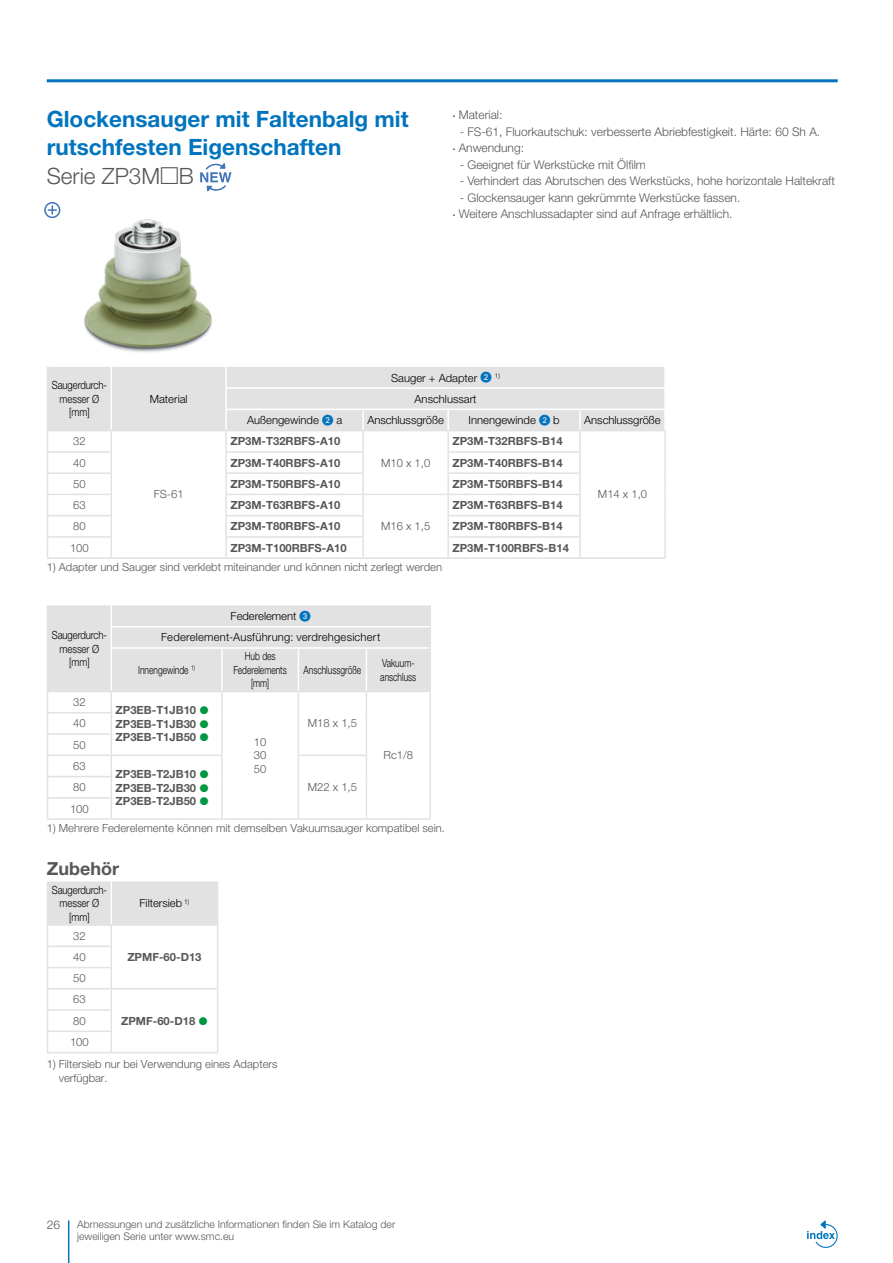
<style>
.page{position:relative;width:893px;height:1263px;background:#fff}
.page>*{position:absolute;margin:0;border:0;box-sizing:border-box;transform-origin:0 0}
.t1{font:700 22.5px/28.5px "Helvetica Neue LT Std";color:#0074be}
.t2{font:300 22.5px "Helvetica Neue LT Pro";color:#575757}
.t3{font:700 18px "Helvetica Neue LT Std";color:#575757}
.t4{font:300 12px/16.5px "Helvetica Neue LT Pro";color:#575757}
.t5{font:700 11.25px/13.5px "Helvetica Neue LT Std";color:#575757;text-align:justify}
.t6{font:300 11.25px/21.3px "Helvetica Neue LT Pro";color:#575757;text-align:justify}
.t7{font:300 11.25px/21px "Helvetica Neue LT Pro";color:#000;text-align:center}
.t8{font:300 11.25px/13.5px "Helvetica Neue LT Pro";color:#000;text-align:center;scale:.85 1}
.t9{font:300 11.25px/13.5px "Helvetica Neue LT Pro";color:#000;text-align:center;scale:.75 1}
.t10{font:300 10.5px/12px "Helvetica Neue LT Pro";color:#575757}
.s1{font-family:"European Pi Three";font-weight:400}
.s2{font-weight:900;font-size:7.5px}
.s3{font-family:"European Pi One";font-weight:400;color:#0074be}
.s4{font-family:"European Pi Three";font-weight:400;color:#009641}
</style>
<div class="page">
<hr style="left:68px;top:1220px;width:1px;height:43px;background:#0074be">
<hr style="left:47px;top:79px;width:791px;height:3px;background:#0074be">
<svg style="left:200px;top:163px;width:32px;height:29px"></svg>
<hr style="left:664px;top:431px;width:2px;height:21px;background:#e2e2e2">
<hr style="left:664px;top:452px;width:2px;height:21px;background:#e2e2e2">
<hr style="left:664px;top:473px;width:2px;height:21px;background:#e2e2e2">
<hr style="left:664px;top:494px;width:2px;height:22px;background:#e2e2e2">
<hr style="left:664px;top:516px;width:2px;height:21px;background:#e2e2e2">
<hr style="left:664px;top:537px;width:2px;height:20px;background:#e2e2e2">
<hr style="left:47px;top:557px;width:64px;height:2px;background:#e2e2e2">
<hr style="left:111px;top:557px;width:115px;height:2px;background:#e2e2e2">
<hr style="left:226px;top:557px;width:137px;height:2px;background:#e2e2e2">
<hr style="left:363px;top:557px;width:85px;height:2px;background:#e2e2e2">
<hr style="left:448px;top:557px;width:132px;height:2px;background:#e2e2e2">
<svg style="left:47px;top:367px;width:618px;height:190px"></svg>
<hr style="left:580px;top:557px;width:86px;height:2px;background:#e2e2e2">
<hr style="left:226px;top:430px;width:137px;height:1px;background:#e2e2e2">
<hr style="left:363px;top:430px;width:85px;height:1px;background:#e2e2e2">
<hr style="left:448px;top:430px;width:132px;height:1px;background:#e2e2e2">
<hr style="left:580px;top:430px;width:86px;height:1px;background:#e2e2e2">
<img style="left:84px;top:219px;width:128px;height:134px">
<div style="left:44px;top:202px;width:16px;height:16px;border:2px solid #4173ba;border-radius:50%"></div>
<svg style="left:48px;top:206px;width:8px;height:8px"></svg>
<hr style="left:429px;top:605px;width:2px;height:22px;background:#e2e2e2">
<hr style="left:429px;top:627px;width:2px;height:21px;background:#e2e2e2">
<hr style="left:429px;top:648px;width:2px;height:43px;background:#e2e2e2">
<hr style="left:366px;top:691px;width:65px;height:1px;background:#e2e2e2">
<hr style="left:429px;top:692px;width:2px;height:21px;background:#e2e2e2">
<hr style="left:429px;top:713px;width:2px;height:21px;background:#e2e2e2">
<hr style="left:429px;top:734px;width:2px;height:21px;background:#e2e2e2">
<hr style="left:429px;top:755px;width:2px;height:21px;background:#e2e2e2">
<hr style="left:429px;top:776px;width:2px;height:22px;background:#e2e2e2">
<hr style="left:429px;top:798px;width:2px;height:20px;background:#e2e2e2">
<hr style="left:47px;top:818px;width:64px;height:2px;background:#e2e2e2">
<svg style="left:47px;top:605px;width:383px;height:213px"></svg>
<hr style="left:111px;top:818px;width:111px;height:2px;background:#e2e2e2">
<hr style="left:222px;top:818px;width:76px;height:2px;background:#e2e2e2">
<hr style="left:298px;top:818px;width:68px;height:2px;background:#e2e2e2">
<hr style="left:366px;top:818px;width:65px;height:2px;background:#e2e2e2">
<hr style="left:47px;top:1052px;width:64px;height:1px;background:#e2e2e2">
<svg style="left:47px;top:881px;width:171px;height:171px"></svg>
<hr style="left:111px;top:1052px;width:107px;height:1px;background:#e2e2e2">
<svg style="left:807px;top:1220px;width:31px;height:28px"></svg>
<h1 class="t1" style="left:47px;top:104px;width:363px">Glockensauger mit Faltenbalg mit rutschfesten Eigenschaften</h1>
<h1 class="t2" style="left:47px;top:162px;width:149px">Serie ZP3M<span class="s1">m</span>B</h1>
<p class="t4" style="left:453px;top:106px;width:51px"><span class="s2">·</span> Material:</p>
<p class="t4" style="left:453px;top:123px;width:369px;text-indent:7px">- FS-61, Fluorkautschuk: verbesserte Abriebfestigkeit. Härte: 60 Sh A. <span class="s2">·</span> Anwendung:</p>
<p class="t4" style="left:460px;top:156px;width:188px">- Geeignet für Werkstücke mit Ölfilm</p>
<p class="t4" style="left:460px;top:172px;width:377px">- Verhindert das Abrutschen des Werkstücks, hohe horizontale Haltekraft</p>
<p class="t4" style="left:453px;top:189px;width:289px;text-indent:7px">- Glockensauger kann gekrümmte Werkstücke fassen. <span class="s2">·</span> Weitere Anschlussadapter sind auf Anfrage erhältlich.</p>
<p class="t8" style="left:52px;top:378px;width:67px">Saugerdurch&shy;messer Ø [mm]</p>
<p class="t6" style="left:73px;top:430px;width:14px">32</p>
<p class="t7" style="left:150px;top:388px;width:39px">Material</p>
<p class="t7" style="left:391px;top:367px;width:110px">Sauger + Adapter <span class="s3">2</span> <sup>1)<br></sup>Anschlussart</p>
<p class="t7" style="left:247px;top:410px;width:97px">Außengewinde <span class="s3">2</span> a</p>
<p class="t7" style="left:367px;top:409px;width:78px">Anschlussgröße</p>
<p class="t7" style="left:469px;top:410px;width:92px">Innengewinde <span class="s3">2</span> b</p>
<p class="t7" style="left:584px;top:409px;width:78px">Anschlussgröße</p>
<p class="t5" style="left:230px;top:434px;width:112px">ZP3M-T32RBFS-A10</p>
<p class="t5" style="left:452px;top:434px;width:112px">ZP3M-T32RBFS-B14</p>
<p class="t6" style="left:73px;top:452px;width:14px">40</p>
<p class="t5" style="left:230px;top:455px;width:112px">ZP3M-T40RBFS-A10</p>
<p class="t5" style="left:452px;top:455px;width:112px">ZP3M-T40RBFS-B14</p>
<p class="t6" style="left:73px;top:473px;width:14px">50</p>
<p class="t5" style="left:230px;top:477px;width:112px">ZP3M-T50RBFS-A10</p>
<p class="t5" style="left:452px;top:477px;width:112px">ZP3M-T50RBFS-B14</p>
<p class="t6" style="left:73px;top:494px;width:14px">63</p>
<p class="t5" style="left:230px;top:498px;width:112px">ZP3M-T63RBFS-A10</p>
<p class="t6" style="left:381px;top:515px;width:51px">M16 x 1,5</p>
<p class="t6" style="left:381px;top:452px;width:51px">M10 x 1,0</p>
<p class="t6" style="left:154px;top:483px;width:31px">FS-61</p>
<p class="t5" style="left:452px;top:498px;width:112px">ZP3M-T63RBFS-B14</p>
<p class="t6" style="left:73px;top:515px;width:14px">80</p>
<p class="t5" style="left:230px;top:519px;width:112px">ZP3M-T80RBFS-A10</p>
<p class="t5" style="left:452px;top:519px;width:112px">ZP3M-T80RBFS-B14</p>
<p class="t6" style="left:70px;top:537px;width:20px">100</p>
<p class="t5" style="left:230px;top:541px;width:118px">ZP3M-T100RBFS-A10</p>
<p class="t5" style="left:452px;top:541px;width:118px">ZP3M-T100RBFS-B14</p>
<p class="t6" style="left:47px;top:556px;width:397px">1) Adapter und Sauger sind verklebt miteinander und können nicht zerlegt werden</p>
<p class="t8" style="left:52px;top:628px;width:67px">Saugerdurch&shy;messer Ø [mm]</p>
<p class="t7" style="left:161px;top:606px;width:221px">Federelement <span class="s3">3<br></span>Federelement-Ausführung: verdrehgesichert</p>
<p class="t9" style="left:138px;top:663px;width:77px">Innengewinde <sup>1)</sup></p>
<p class="t9" style="left:233px;top:649px;width:73px">Hub des<br>Federelements [mm]</p>
<p class="t9" style="left:303px;top:663px;width:79px">Anschlussgröße</p>
<p class="t9" style="left:380px;top:656px;width:50px;text-align:left">Vakuum&shy;anschluss</p>
<p class="t6" style="left:73px;top:691px;width:14px">32</p>
<p class="t5" style="left:116px;top:703px;width:95px">ZP3EB-T1JB10 <span class="s4">P </span>ZP3EB-T1JB30 <span class="s4">P </span>ZP3EB-T1JB50 <span class="s4">P</span></p>
<p class="t6" style="left:308px;top:712px;width:51px">M18 x 1,5</p>
<p class="t6" style="left:73px;top:712px;width:14px">40<br>50<br>63</p>
<p class="t6" style="left:254px;top:735px;width:14px;line-height:13.5px">10<br>30<br>50</p>
<p class="t6" style="left:384px;top:744px;width:31px">Rc1/8</p>
<p class="t5" style="left:116px;top:767px;width:95px">ZP3EB-T2JB10 <span class="s4">P </span>ZP3EB-T2JB30 <span class="s4">P </span>ZP3EB-T2JB50 <span class="s4">P</span></p>
<p class="t6" style="left:73px;top:776px;width:14px">80</p>
<p class="t6" style="left:308px;top:776px;width:51px">M22 x 1,5</p>
<p class="t6" style="left:70px;top:798px;width:20px">100</p>
<p class="t6" style="left:47px;top:817px;width:400px">1) Mehrere Federelemente können mit demselben Vakuumsauger kompatibel sein.</p>
<h2 class="t3" style="left:47px;top:858px;width:74px">Zubehör</h2>
<p class="t8" style="left:52px;top:883px;width:67px">Saugerdurch&shy;messer Ø [mm]</p>
<p class="t7" style="left:140px;top:892px;width:51px">Filtersieb <sup>1)</sup></p>
<p class="t6" style="left:73px;top:925px;width:14px">32<br>40</p>
<p class="t6" style="left:73px;top:967px;width:14px">50<br>63<br>80</p>
<p class="t5" style="left:127px;top:950px;width:76px">ZPMF-60-D13</p>
<p class="t5" style="left:121px;top:1014px;width:88px">ZPMF-60-D18 <span class="s4">P</span></p>
<p class="t6" style="left:70px;top:1031px;width:20px">100</p>
<p class="t6" style="left:59px;top:1057px;width:220px;line-height:13.5px;text-indent:-12px">1) Filtersieb nur bei Verwendung eines Adapters verfügbar.</p>
<p class="t6" style="left:598px;top:483px;width:51px">M14 x 1,0</p>
<p class="t4" style="left:47px;top:1216px;width:15px">26</p>
<p class="t10" style="left:77px;top:1218px;width:320px">Abmessungen und zusätzliche Informationen finden Sie im Katalog der jeweiligen Serie unter www.smc.eu</p>
</div>
